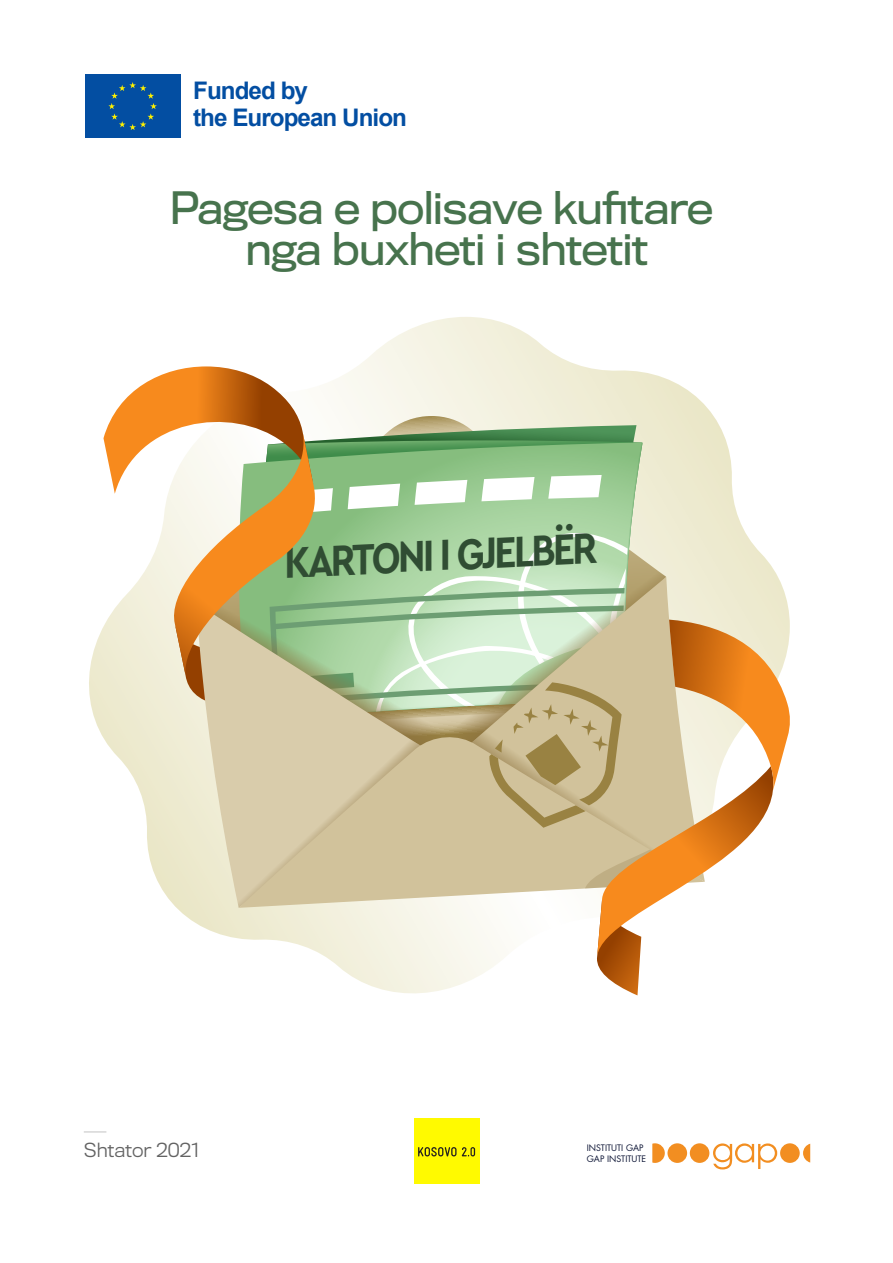
<style>
.page{position:relative;width:893px;height:1263px;background:#fff}
.page>*{position:absolute;margin:0;border:0;box-sizing:border-box;transform-origin:0 0}
.t1{font:700 45.3px "Cera Compact Pro";color:#304d33;scale:.95 1}
.t2{font:41.4px/41px "Titling Gothic FB Normal";letter-spacing:-.02em;color:#47734d;text-align:center}
.t3{font:700 24.3px/26.7px "Arial";letter-spacing:-.04em;color:#034ea2}
.t4{font:300 18px "Titling Gothic FB Normal";color:#636363}
.t5{font:8.7px/11.9px "Futura LT";color:#0e1636}
</style>
<div class="page">
<svg style="left:89px;top:317px;width:492px;height:420px"></svg>
<div style="left:690px;top:1143px;width:19px;height:20px;background:#f28e21;border-radius:50%"></div>
<div style="left:667px;top:1143px;width:20px;height:20px;background:#f28e21;border-radius:50%"></div>
<div style="left:780px;top:1143px;width:20px;height:20px;background:#f28e21;border-radius:50%"></div>
<svg style="left:713px;top:1143px;width:64px;height:26px"></svg>
<svg style="left:652px;top:1143px;width:13px;height:20px"></svg>
<svg style="left:803px;top:1144px;width:7px;height:18px"></svg>
<div style="left:414px;top:1118px;width:65px;height:65px;background:#fffa00"></div>
<svg style="left:418px;top:1147px;width:38px;height:9px"></svg>
<svg style="left:462px;top:1147px;width:13px;height:9px"></svg>
<div style="left:85px;top:74px;width:96px;height:64px;background:#034ea2"></div>
<svg style="left:108px;top:82px;width:49px;height:48px"></svg>
<svg style="left:103px;top:366px;width:687px;height:629px"></svg>
<svg style="left:84px;top:1131px;width:22px;height:1px"></svg>
<p class="t3" style="left:193px;top:77px;width:215px">Funded by<br>the European Union</p>
<p class="t2" style="left:170px;top:187px;width:545px">Pagesa e polisave kufitare nga buxheti i shtetit</p>
<p class="t1" style="left:282px;top:533px;width:331px;rotate:-3deg">KARTONI I GJELBËR</p>
<p class="t4" style="left:84px;top:1140px;width:117px">Shtator 2021</p>
<p class="t5" style="left:587px;top:1141px;width:61px">INSTITUTI GAP<br>GAP INSTITUTE</p>
</div>
